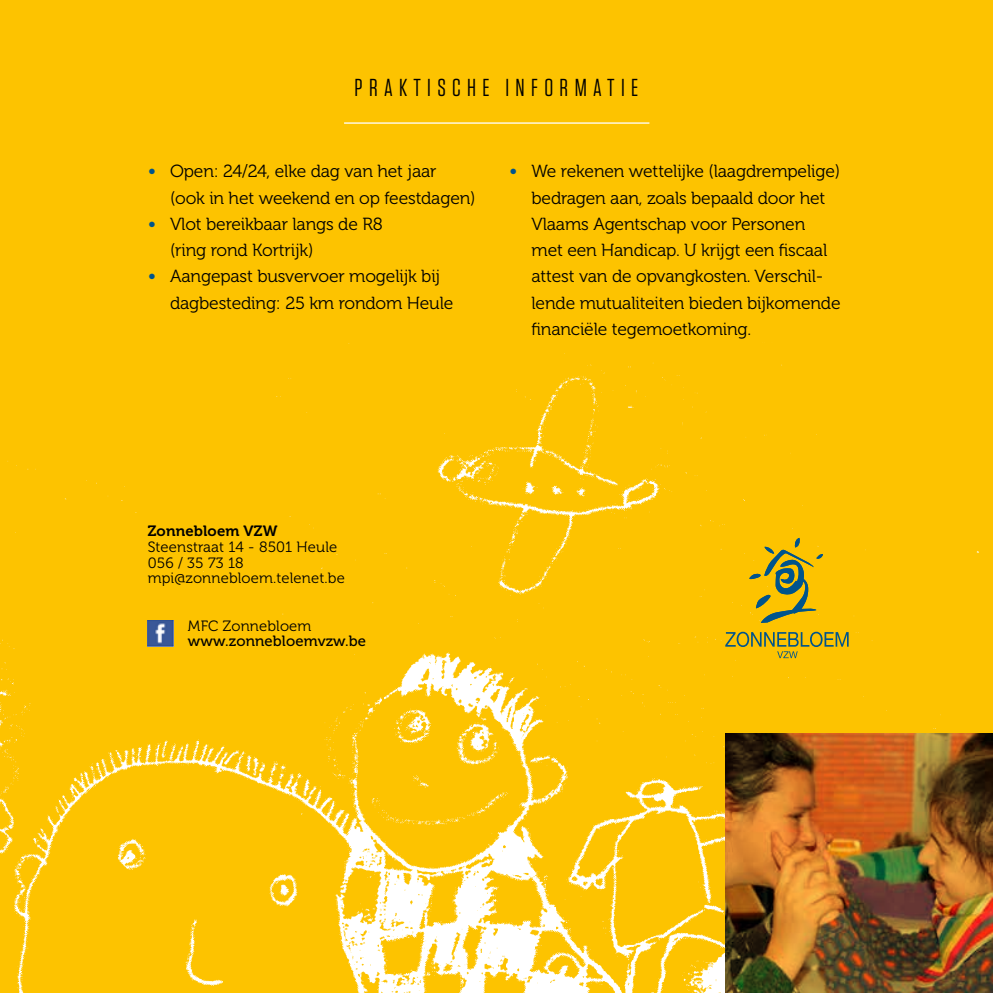
<style>
.page{position:relative;width:993px;height:993px;background:#fff}
.page>*{position:absolute;margin:0;border:0;box-sizing:border-box;transform-origin:0 0}
.t1{font:24.5px "Tungsten";letter-spacing:.26em;color:#000}
.t2{font:17.5px/26.2px "Museo 300";letter-spacing:-.01em;color:#000}
.t3{font:14.88px/15.8px "Museo 300";letter-spacing:.01em;color:#000}
.t4{font:14.88px "Museo 500";letter-spacing:.01em;color:#000}
.t5{font:14.88px "Museo 700";letter-spacing:.01em;color:#000}
.s1{font-size:19.25px;color:#00548c}
</style>
<div class="page">
<div style="left:0;top:0;width:992px;height:992px;background:#fdc300"></div>
<img style="left:0;top:338px;width:979px;height:654px">
<hr style="left:344px;top:122px;width:305px;height:2px;background:#fff">
<img style="left:725px;top:733px;width:267px;height:259px">
<svg style="left:749px;top:537px;width:73px;height:85px"></svg>
<svg style="left:725px;top:631px;width:123px;height:27px"></svg>
<img style="left:148px;top:620px;width:26px;height:26px">
<h1 class="t1" style="left:354px;top:74px;width:285px">PRAKTISCHE INFORMATIE</h1>
<p class="t2" style="left:170px;top:158px;width:307px;text-indent:-22px"><span class="s1">•</span> Open: 24/24, elke dag van het jaar (ook in het weekend en op feestdagen)</p>
<p class="t2" style="left:170px;top:211px;width:214px;text-indent:-22px"><span class="s1">•</span> Vlot bereikbaar langs de R8 (ring rond Kortrijk)</p>
<p class="t2" style="left:170px;top:263px;width:285px;text-indent:-22px"><span class="s1">•</span> Aangepast busvervoer mogelijk bij dagbesteding: 25 km rondom Heule</p>
<p class="t2" style="left:531px;top:158px;width:310px;text-indent:-22px"><span class="s1">•</span> We rekenen wettelijke (laagdrempelige) bedragen aan, zoals bepaald door het Vlaams Agentschap voor Personen met een Handicap. U krijgt een fiscaal attest van de opvangkosten. Verschil&shy;lende mutualiteiten bieden bijkomende financiële tegemoetkoming.</p>
<p class="t5" style="left:148px;top:522px;width:131px">Zonnebloem VZW</p>
<p class="t3" style="left:148px;top:539px;width:198px">Steenstraat 14 - 8501 Heule<br>056 / 35 73 18 mpi@zonnebloem.telenet.be</p>
<p class="t3" style="left:188px;top:617px;width:125px">MFC Zonnebloem</p>
<p class="t4" style="left:188px;top:633px;width:180px">www.zonnebloemvzw.be</p>
</div>
